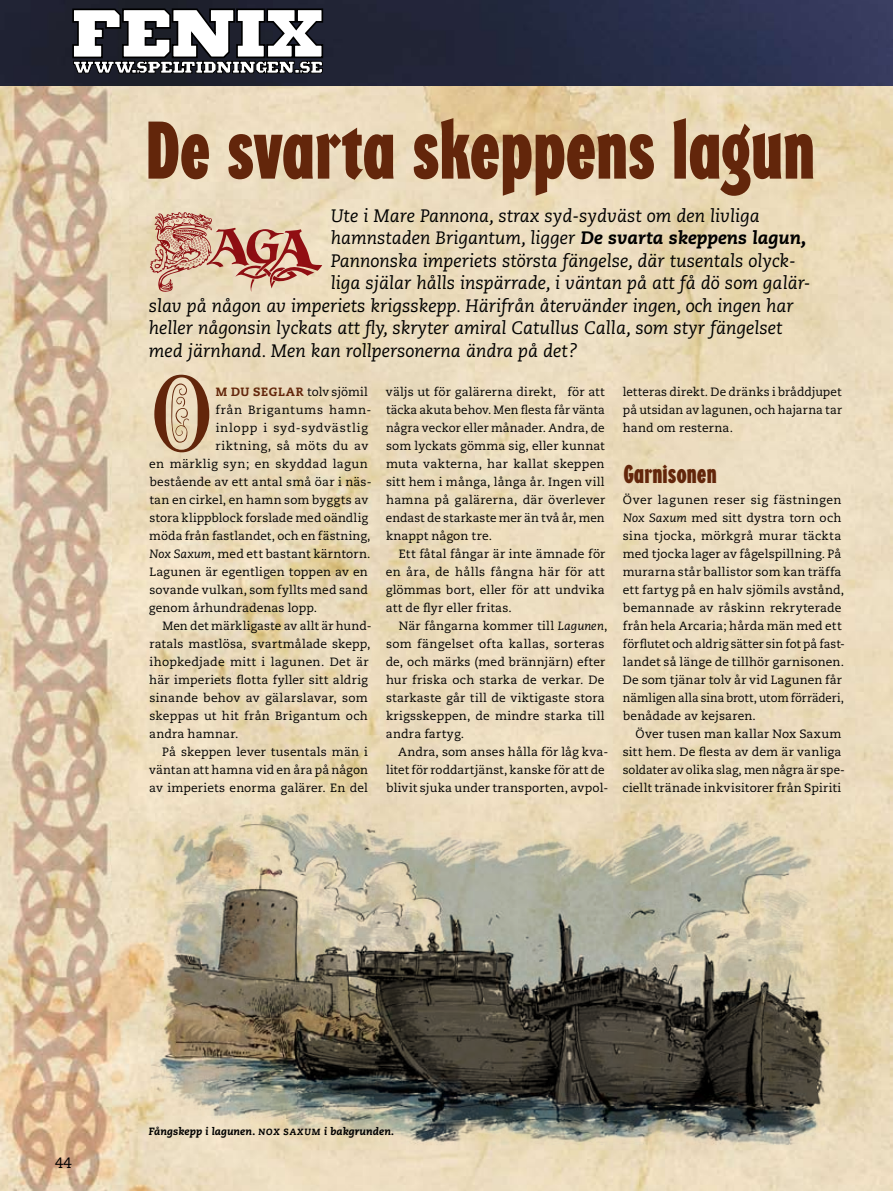
<style>
.page{position:relative;width:893px;height:1191px;background:#fff}
.page>*{position:absolute;margin:0;border:0;box-sizing:border-box;transform-origin:0 0}
.t1{font:109.05px "Chappel Text";color:#63260b}
.t2{font:85.5px "Regatta Condensed Plain";letter-spacing:-.005em;color:#63260b}
.t3{font:27px "Regatta Condensed Plain";color:#63260b}
.t4{font:18px "Caecilia Italic Os F";color:#000}
.t5{font:15px "Caecilia";color:#000}
.t6{font:12px/18px "Caecilia";letter-spacing:.015em;color:#000}
.t7{font:12px "Caecilia";letter-spacing:.055em;color:#000}
.t8{font:12px "Caecilia";letter-spacing:.05em;color:#000}
.t9{font:12px "Caecilia";letter-spacing:.045em;color:#000}
.t10{font:10.5px "Caecilia Heavy Italic Os F";letter-spacing:.005em;color:#000}
.s1{font-family:"Caecilia";font-weight:800;font-style:italic}
.s2{font-family:"Caecilia Heavy Os F";color:#63260b}
.s3{font-style:italic}
.s4{font-size:9px}
</style>
<div class="page">
<img style="left:0;top:85px;width:893px;height:1106px">
<img style="left:0;top:0;width:893px;height:85px">
<svg style="left:72px;top:8px;width:251px;height:66px"></svg>
<svg style="left:147px;top:800px;width:682px;height:391px;background:#eddcbf"></svg>
<img style="left:151px;top:800px;width:678px;height:357px">
<svg style="left:150px;top:212px;width:172px;height:80px;background:#d2a590"></svg>
<h2 class="t2" style="left:146px;top:99px;width:671px">De svarta skeppens lagun</h2>
<h3 class="t4" style="left:331px;top:205px;width:431px">Ute i Mare Pannona, strax syd-sydväst om den livliga</h3>
<h3 class="t4" style="left:331px;top:228px;width:477px">hamnstaden Brigantum, ligger <span class="s1">De svarta skeppens lagun,</span></h3>
<h3 class="t4" style="left:331px;top:250px;width:467px">Pannonska imperiets största fängelse, där tusentals olyck-</h3>
<h3 class="t4" style="left:331px;top:273px;width:481px">liga själar hålls inspärrade, i väntan på att få dö som galär-</h3>
<h3 class="t4" style="left:149px;top:295px;width:646px">slav på någon av imperiets krigsskepp. Härifrån återvänder ingen, och ingen har</h3>
<h3 class="t4" style="left:149px;top:318px;width:635px">heller någonsin lyckats att fly, skryter amiral Catullus Calla, som styr fängelset</h3>
<h3 class="t4" style="left:149px;top:340px;width:431px">med järnhand. Men kan rollpersonerna ändra på det?</h3>
<h1 class="t1" style="left:154px;top:358px;width:61px">O</h1>
<p class="t6" style="left:216px;top:383px;width:153px"><span class="s2">M DU SEGLAR</span> tolv sjömil</p>
<p class="t8" style="left:215px;top:403px;width:158px">från Brigantums hamn-</p>
<p class="t7" style="left:216px;top:421px;width:154px">inlopp i syd-sydvästlig</p>
<p class="t9" style="left:215px;top:439px;width:154px">riktning, så möts du av</p>
<p class="t6" style="left:149px;top:455px;width:220px">en märklig syn; en skyddad lagun</p>
<p class="t6" style="left:150px;top:473px;width:223px">bestående av ett antal små öar i näs-</p>
<p class="t6" style="left:149px;top:491px;width:220px">tan en cirkel, en hamn som byggts av</p>
<p class="t6" style="left:149px;top:509px;width:220px">stora klippblock forslade med oändlig</p>
<p class="t6" style="left:149px;top:527px;width:223px">möda från fastlandet, och en fästning,</p>
<p class="t6" style="left:150px;top:545px;width:222px"><span class="s3">Nox Saxum</span>, med ett bastant kärntorn.</p>
<p class="t6" style="left:149px;top:563px;width:220px">Lagunen är egentligen toppen av en</p>
<p class="t6" style="left:149px;top:581px;width:220px">sovande vulkan, som fyllts med sand</p>
<p class="t6" style="left:149px;top:599px;width:170px">genom århundradenas lopp.</p>
<p class="t6" style="left:162px;top:617px;width:211px">Men det märkligaste av allt är hund-</p>
<p class="t6" style="left:149px;top:635px;width:223px">ratals mastlösa, svartmålade skepp,</p>
<p class="t6" style="left:150px;top:653px;width:220px">ihopkedjade mitt i lagunen. Det är</p>
<p class="t6" style="left:149px;top:671px;width:220px">här imperiets flotta fyller sitt aldrig</p>
<p class="t6" style="left:149px;top:689px;width:220px">sinande behov av gälarslavar, som</p>
<p class="t6" style="left:149px;top:707px;width:220px">skeppas ut hit från Brigantum och</p>
<p class="t6" style="left:149px;top:725px;width:91px">andra hamnar.</p>
<p class="t6" style="left:162px;top:743px;width:207px">På skeppen lever tusentals män i</p>
<p class="t6" style="left:149px;top:761px;width:220px">väntan att hamna vid en åra på någon</p>
<p class="t6" style="left:149px;top:779px;width:220px">av imperiets enorma galärer. En del</p>
<p class="t6" style="left:386px;top:383px;width:221px;text-align:justify">väljs ut för galärerna direkt, för att täcka akuta behov. Men flesta får vänta några veckor eller månader. Andra, de som lyckats gömma sig, eller kunnat muta vakterna, har kallat skeppen sitt hem i många, långa år. Ingen vill hamna på galärerna, där överlever endast de starkaste mer än två år, men knappt någon tre.</p>
<p class="t6" style="left:386px;top:545px;width:221px;text-align:justify;text-indent:13px">Ett fåtal fångar är inte ämnade för en åra, de hålls fångna här för att glömmas bort, eller för att undvika att de flyr eller fritas.</p>
<p class="t6" style="left:386px;top:617px;width:223px;text-indent:13px">När fångarna kommer till <span class="s3">Lagunen</span>, som fängelset ofta kallas, sorteras de, och märks (med brännjärn) efter hur friska och starka de verkar. De starkaste går till de viktigaste stora krigsskeppen, de mindre starka till andra fartyg.</p>
<p class="t6" style="left:386px;top:743px;width:224px;text-indent:12px">Andra, som anses hålla för låg kva&shy;litet för roddartjänst, kanske för att de blivit sjuka under transporten, avpol-</p>
<p class="t6" style="left:623px;top:383px;width:221px;text-align:justify">letteras direkt. De dränks i bråddjupet på utsidan av lagunen, och hajarna tar hand om resterna.</p>
<h3 class="t3" style="left:623px;top:458px;width:95px">Garnisonen</h3>
<p class="t6" style="left:623px;top:491px;width:224px">Över lagunen reser sig fästningen <span class="s3">Nox Saxum</span> med sitt dystra torn och sina tjocka, mörkgrå murar täckta med tjocka lager av fågelspillning. På murarna står ballistor som kan träffa ett fartyg på en halv sjömils avstånd, bemannade av råskinn rekryterade från hela Arcaria; hårda män med ett förflutet och aldrig sätter sin fot på fast&shy;landet så länge de tillhör garnisonen.<br>De som tjänar tolv år vid Lagunen får nämligen alla sina brott, utom förräderi, benådade av kejsaren.</p>
<p class="t6" style="left:622px;top:725px;width:224px;text-indent:13px">Över tusen man kallar Nox Saxum sitt hem. De flesta av dem är vanliga soldater av olika slag, men några är spe&shy;ciellt tränade inkvisitorer från Spiriti</p>
<p class="t5" style="left:55px;top:1154px;width:18px">44</p>
<p class="t10" style="left:149px;top:1125px;width:247px">Fångskepp i lagunen. <span class="s4">Nox Saxum</span> i bakgrunden.</p>
</div>
